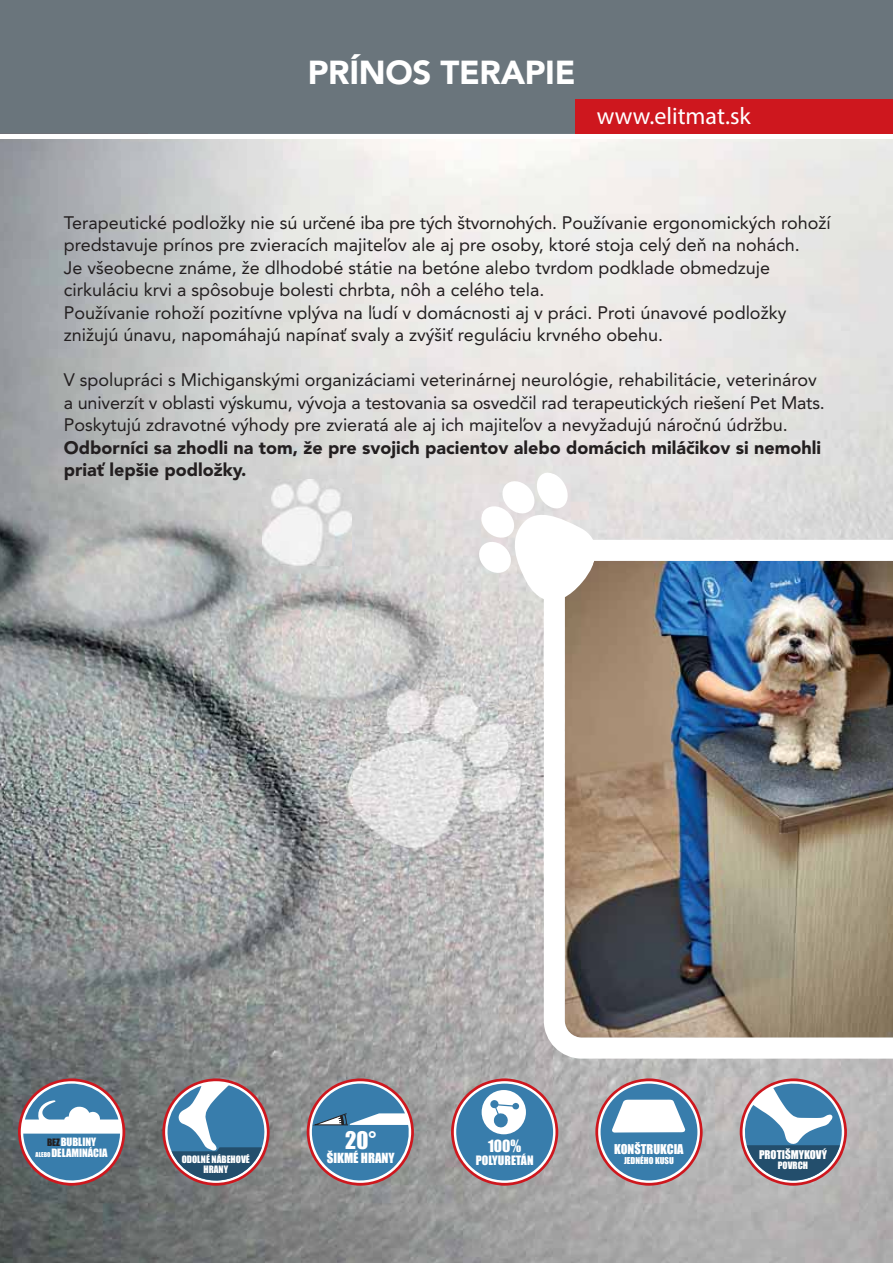
<style>
.page{position:relative;width:893px;height:1263px;background:#fff}
.page>*{position:absolute;margin:0;border:0;box-sizing:border-box;transform-origin:0 0}
.t1{font:900 33px "Avenir";letter-spacing:-.01em;color:#fff}
.t2{font:24px "Myriad Pro";color:#fff}
.t3{font:22.5px "Impact";color:#fff}
.t4{font:18px/22.5px "Avenir";color:#231f20}
.t5{font:900 18px/22.5px "Avenir";color:#231f20}
.t6{font:15.6px "Impact";color:#fff}
.t7{font:12.9px "Impact";color:#fff}
.t8{font:12.45px "Impact";color:#fff}
.t9{font:12px "Impact";color:#fff}
.t10{font:11.1px "Impact";color:#fff}
.t11{font:10.65px/11.4px "Impact";color:#fff;text-align:center}
.t12{font:9.45px "Impact";color:#fff}
.t13{font:8.7px "Impact";color:#fff}
.s1{font-size:9.45px;color:#231f20}
.s2{font-size:6.15px}
</style>
<div class="page">
<img style="left:0;top:139px;width:893px;height:1124px">
<div style="left:0;top:0;width:893px;height:134px;background:#6a757c"></div>
<div style="left:575px;top:99px;width:318px;height:35px;background:#ce171e"></div>
<img style="left:263px;top:479px;width:89px;height:87px">
<img style="left:544px;top:540px;width:349px;height:518px">
<svg style="left:595px;top:1078px;width:108px;height:108px"></svg>
<svg style="left:162px;top:1078px;width:108px;height:108px;background:#71849a"></svg>
<svg style="left:740px;top:1078px;width:107px;height:108px"></svg>
<svg style="left:18px;top:1078px;width:107px;height:108px"></svg>
<svg style="left:451px;top:1078px;width:107px;height:108px;background:#7f95ae"></svg>
<svg style="left:307px;top:1078px;width:107px;height:108px;background:#6e88a4"></svg>
<img style="left:336px;top:672px;width:204px;height:201px">
<svg style="left:477px;top:470px;width:124px;height:139px"></svg>
<h1 class="t1" style="left:308px;top:59px;width:269px">PRÍNOS TERAPIE</h1>
<h2 class="t2" style="left:597px;top:107px;width:155px">www.elitmat.sk</h2>
<p class="t4" style="left:64px;top:212px;width:768px">Terapeutické podložky nie sú určené iba pre tych štvornohych. Používanie ergonomických rohoží</p>
<p class="t4" style="left:64px;top:212px;width:738px;text-indent:470px">́<br>predstavuje prínos pre zvieracích majiteľov ale aj pre osoby, ktoré stoja celýdeň na nohách.<br>Je všeobecne známe, že dlhodobé státie na betóne alebo tvrdom podklade obmedzuje cirkuláciu krvi a spôsobuje bolesti chrbta, nôh a celého tela.<br>Používanie rohoží pozitívne vplýva na ľudí v domácnosti aj v práci. Proti únavové podložky znižujú únavu, napomáhajú napínať svaly a zvýšiť reguláciu krvného obehu.</p>
<p class="t4" style="left:64px;top:370px;width:763px">V spolupráci s Michiganskými organizáciami veterinárnej neurológie, rehabilitácie, veterinárov a univerzít v oblasti vyskumu, vyvoja a testovania sa osvedčil rad terapeutickych riešení Pet Mats.</p>
<p class="t4" style="left:435px;top:212px;width:6px">́</p>
<p class="t4" style="left:64px;top:392px;width:726px;text-indent:607px">́<br>Poskytujú zdravotné výhody pre zvieratá ale aj ich majiteľov a nevyžadujú náročnú údržbu.</p>
<p class="t5" style="left:64px;top:437px;width:759px">Odborníci sa zhodli na tom, že pre svojich pacientov alebo domácich miláčikov si nemohli priať lepšie podložky.</p>
<p class="t4" style="left:237px;top:392px;width:6px">́</p>
<p class="t4" style="left:314px;top:392px;width:6px">́</p>
<p class="t3" style="left:345px;top:1132px;width:33px">20°</p>
<p class="t7" style="left:327px;top:1154px;width:70px">ŠIKMÉ HRANY</p>
<p class="t11" style="left:36px;top:1137px;width:74px"><span class="s1">BEZ</span>BUBLINY<br><span class="s2">ALEBO</span>DELAMINÁCIA</p>
<p class="t6" style="left:488px;top:1141px;width:35px">100%</p>
<p class="t8" style="left:614px;top:1145px;width:71px">KONŠTRUKCIA</p>
<p class="t9" style="left:476px;top:1156px;width:59px">POLYURETÁN</p>
<p class="t12" style="left:182px;top:1156px;width:70px">ODOLNÉ NÁBEHOVÉ</p>
<p class="t13" style="left:624px;top:1158px;width:51px">JEDNÉHO KUSU</p>
<p class="t12" style="left:203px;top:1167px;width:26px">HRANY</p>
<p class="t10" style="left:759px;top:1151px;width:69px">PROTIŠMYKOVÝ</p>
<p class="t12" style="left:778px;top:1162px;width:32px">POVRCH</p>
</div>
